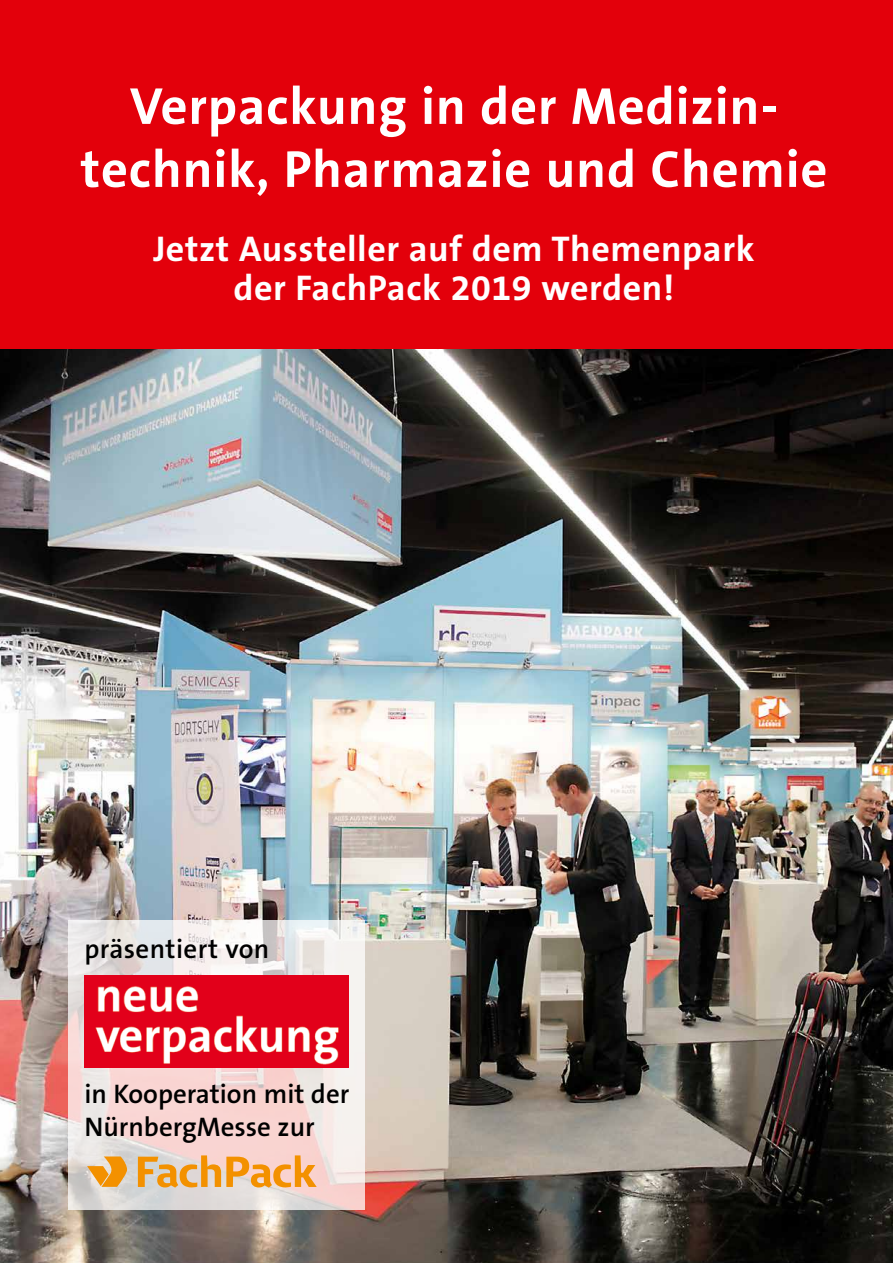
<style>
.page{position:relative;width:893px;height:1263px;background:#fff}
.page>*{position:absolute;margin:0;border:0;box-sizing:border-box;transform-origin:0 0}
.t1{font:700 52.5px/63px "The Sans Os F";letter-spacing:.015em;color:#fff;text-align:center}
.t2{font:700 36px/39px "The Sans Os F";letter-spacing:.015em;color:#fff;text-align:center}
.t3{font:600 27px/32.4px "The Sans Os F";color:#000}
</style>
<div class="page">
<img style="left:0;top:349px;width:893px;height:914px">
<div style="left:0;top:0;width:893px;height:349px;background:#e3000b"></div>
<svg style="left:68px;top:921px;width:296px;height:289px"></svg>
<img style="left:84px;top:976px;width:265px;height:91px">
<svg style="left:87px;top:1156px;width:40px;height:31px"></svg>
<svg style="left:138px;top:1155px;width:179px;height:32px;background:#eeb777"></svg>
<h1 class="t1" style="left:80px;top:75px;width:748px">Verpackung in der Medizin&shy;technik, Pharmazie und Chemie</h1>
<p class="t2" style="left:153px;top:229px;width:603px">Jetzt Aussteller auf dem Themenpark der FachPack 2019 werden!</p>
<p class="t3" style="left:84px;top:933px;width:186px">präsentiert von</p>
<p class="t3" style="left:84px;top:1078px;width:266px">in Kooperation mit der<br>NürnbergMesse zur</p>
</div>
